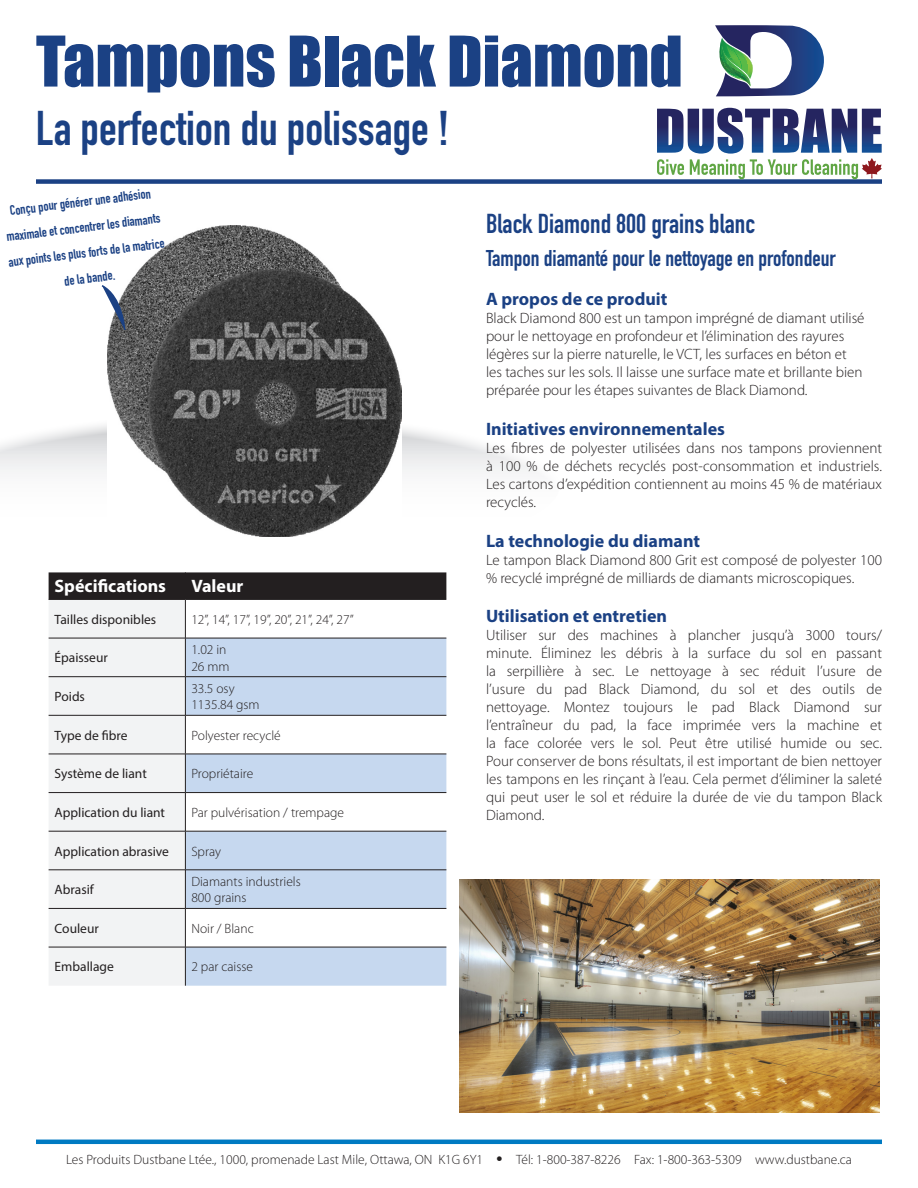
<style>
.page{position:relative;width:918px;height:1188px;background:#fff}
.page>*{position:absolute;margin:0;border:0;box-sizing:border-box;transform-origin:0 0}
.t1{font:64.5px "Impact";color:#1b4184}
.t2{font:700 48px "DIN Condensed";color:#1b4184}
.page_subtitle{font:700 27px "DIN Condensed";color:#1b4184}
.page_subtitle-2{font:700 22.5px "DIN Condensed";color:#1b4184}
.body_subheader{font:700 18px "Myriad Pro";color:#1b4184}
.body_text{font:700 18px "Myriad Pro";color:#1b4184}
.table_header{font:700 18px "Myriad Pro";color:#fff}
.body_text-2{font:300 15px/18px "Myriad Pro";color:#231f20}
.table_text{font:300 13.5px/16.5px "Myriad Pro";color:#231f20}
.table_text-2{font:13.5px "Myriad Pro";color:#231f20}
.t3{font:700 13.5px/25.5px "DIN Condensed";color:#1b4184;text-align:center}
.s1{font-weight:900;font-size:16.5px}
</style>
<div class="page">
<hr style="left:36px;top:1140px;width:846px;height:4px;background:#007ac2">
<div style="left:36px;top:179px;width:846px;height:5px;background:#1b4184"></div>
<svg style="left:657px;top:108px;width:225px;height:71px"></svg>
<svg style="left:715px;top:25px;width:109px;height:71px"></svg>
<svg style="left:0;top:412px;width:535px;height:60px"></svg>
<img style="left:107px;top:226px;width:294px;height:311px">
<div style="left:49px;top:600px;width:136px;height:386px;background:#f2f3f4"></div>
<div style="left:186px;top:639px;width:260px;height:347px;background:#c6d8ef"></div>
<svg style="left:186px;top:716px;width:260px;height:231px;fill:#c6d8ef"></svg>
<div style="left:49px;top:572px;width:397px;height:27px;background:#231f20"></div>
<hr style="left:49px;top:599px;width:136px;height:1px;background:#231f20">
<hr style="left:185px;top:599px;width:261px;height:1px;background:#231f20">
<hr style="left:185px;top:600px;width:1px;height:38px;background:#231f20">
<hr style="left:49px;top:638px;width:136px;height:1px;background:#231f20">
<hr style="left:185px;top:638px;width:261px;height:1px;background:#231f20">
<hr style="left:185px;top:638px;width:1px;height:38px;background:#231f20">
<hr style="left:49px;top:676px;width:136px;height:1px;background:#231f20">
<hr style="left:185px;top:676px;width:261px;height:1px;background:#231f20">
<hr style="left:185px;top:677px;width:1px;height:38px;background:#231f20">
<hr style="left:49px;top:715px;width:136px;height:1px;background:#231f20">
<hr style="left:185px;top:715px;width:261px;height:1px;background:#231f20">
<hr style="left:185px;top:716px;width:1px;height:38px;background:#231f20">
<hr style="left:49px;top:754px;width:136px;height:1px;background:#231f20">
<hr style="left:49px;top:792px;width:136px;height:1px;background:#231f20">
<hr style="left:49px;top:831px;width:136px;height:1px;background:#231f20">
<hr style="left:49px;top:870px;width:136px;height:1px;background:#231f20">
<hr style="left:49px;top:908px;width:136px;height:1px;background:#231f20">
<hr style="left:49px;top:947px;width:136px;height:1px;background:#231f20">
<hr style="left:185px;top:793px;width:1px;height:38px;background:#231f20">
<hr style="left:185px;top:909px;width:1px;height:38px;background:#231f20">
<hr style="left:185px;top:754px;width:1px;height:38px;background:#231f20">
<hr style="left:185px;top:754px;width:261px;height:1px;background:#231f20">
<hr style="left:185px;top:792px;width:261px;height:1px;background:#231f20">
<hr style="left:185px;top:831px;width:1px;height:39px;background:#231f20">
<hr style="left:185px;top:870px;width:1px;height:38px;background:#231f20">
<hr style="left:185px;top:831px;width:261px;height:1px;background:#231f20">
<hr style="left:185px;top:870px;width:261px;height:1px;background:#231f20">
<hr style="left:185px;top:908px;width:261px;height:1px;background:#231f20">
<hr style="left:185px;top:947px;width:1px;height:39px;background:#231f20">
<hr style="left:185px;top:947px;width:261px;height:1px;background:#231f20">
<svg style="left:101px;top:284px;width:25px;height:47px"></svg>
<img style="left:459px;top:879px;width:420px;height:233px">
<h1 class="t1" style="left:36px;top:11px;width:648px">Tampons Black Diamond</h1>
<h2 class="t2" style="left:36px;top:96px;width:415px">La perfection du polissage !</h2>
<p class="t3" style="left:1px;top:199px;width:158px;rotate:-7deg">Conçu pour générer une adhésion maximale et concentrer les diamants aux points les plus forts de la matrice de la bande.</p>
<p class="table_header" style="left:55px;top:574px;width:113px">Spécifications</p>
<p class="table_header" style="left:191px;top:574px;width:53px">Valeur</p>
<p class="table_text-2" style="left:55px;top:611px;width:103px">Tailles disponibles</p>
<p class="table_text" style="left:191px;top:611px;width:164px">12”, 14”, 17”, 19”, 20”, 21”, 24”, 27”</p>
<p class="table_text-2" style="left:55px;top:650px;width:55px">Épaisseur</p>
<p class="table_text" style="left:191px;top:641px;width:37px">1.02 in</p>
<p class="table_text" style="left:191px;top:658px;width:40px">26 mm</p>
<p class="table_text-2" style="left:55px;top:688px;width:32px">Poids</p>
<p class="table_text" style="left:191px;top:680px;width:45px">33.5 osy</p>
<p class="table_text" style="left:191px;top:696px;width:70px">1135.84 gsm</p>
<p class="table_text-2" style="left:55px;top:727px;width:74px">Type de fibre</p>
<p class="table_text" style="left:191px;top:727px;width:91px">Polyester recyclé</p>
<p class="table_text-2" style="left:55px;top:765px;width:94px">Système de liant</p>
<p class="table_text" style="left:191px;top:765px;width:63px">Propriétaire</p>
<p class="table_text-2" style="left:55px;top:804px;width:112px">Application du liant</p>
<p class="table_text" style="left:191px;top:804px;width:154px">Par pulvérisation / trempage</p>
<p class="table_text-2" style="left:55px;top:843px;width:116px">Application abrasive</p>
<p class="table_text" style="left:191px;top:843px;width:31px">Spray</p>
<p class="table_text-2" style="left:55px;top:881px;width:41px">Abrasif</p>
<p class="table_text" style="left:191px;top:873px;width:111px">Diamants industriels<br>800 grains</p>
<p class="table_text-2" style="left:55px;top:920px;width:46px">Couleur</p>
<p class="table_text" style="left:191px;top:920px;width:64px">Noir / Blanc</p>
<p class="table_text-2" style="left:55px;top:959px;width:61px">Emballage</p>
<p class="table_text" style="left:191px;top:959px;width:63px">2 par caisse</p>
<p class="page_subtitle" style="left:486px;top:206px;width:271px">Black Diamond 800 grains blanc</p>
<p class="page_subtitle-2" style="left:486px;top:243px;width:351px">Tampon diamanté pour le nettoyage en profondeur</p>
<p class="body_subheader" style="left:486px;top:288px;width:183px">A propos de ce produit</p>
<p class="body_text-2" style="left:486px;top:309px;width:380px">Black Diamond 800 est un tampon imprégné de diamant utilisé pour le nettoyage en profondeur et l’élimination des rayures légères sur la pierre naturelle, le VCT, les surfaces en béton et les taches sur les sols. Il laisse une surface mate et brillante bien préparée pour les étapes suivantes de Black Diamond.</p>
<p class="body_text" style="left:486px;top:417px;width:240px">Initiatives environnementales</p>
<p class="body_text-2" style="left:486px;top:439px;width:398px;text-align:justify">Les fibres de polyester utilisées dans nos tampons proviennent à 100 % de déchets recyclés post-consommation et industriels.<br>Les cartons d’expédition contiennent au moins 45 % de matériaux recyclés.</p>
<p class="body_subheader" style="left:486px;top:529px;width:216px">La technologie du diamant</p>
<p class="body_text-2" style="left:486px;top:551px;width:398px">Le tampon Black Diamond 800 Grit est composé de polyester 100 % recyclé imprégné de milliards de diamants microscopiques.</p>
<p class="body_subheader" style="left:486px;top:604px;width:183px">Utilisation et entretien</p>
<p class="body_text-2" style="left:486px;top:626px;width:398px;text-align:justify">Utiliser sur des machines à plancher jusqu’à 3000 tours/ minute. Éliminez les débris à la surface du sol en passant la serpillière à sec. Le nettoyage à sec réduit l’usure de l’usure du pad Black Diamond, du sol et des outils de nettoyage. Montez toujours le pad Black Diamond sur l’entraîneur du pad, la face imprimée vers la machine et la face colorée vers le sol. Peut être utilisé humide ou sec.<br>Pour conserver de bons résultats, il est important de bien nettoyer les tampons en les rinçant à l’eau. Cela permet d’éliminer la saleté qui peut user le sol et réduire la durée de vie du tampon Black Diamond.</p>
<p class="table_text" style="left:66px;top:1152px;width:787px">Les Produits Dustbane Ltée., 1000, promenade Last Mile, Ottawa, ON K1G 6Y1 <span class="s1">•</span> Tél: 1-800-387-8226 Fax: 1-800-363-5309 www.dustbane.ca</p>
</div>
